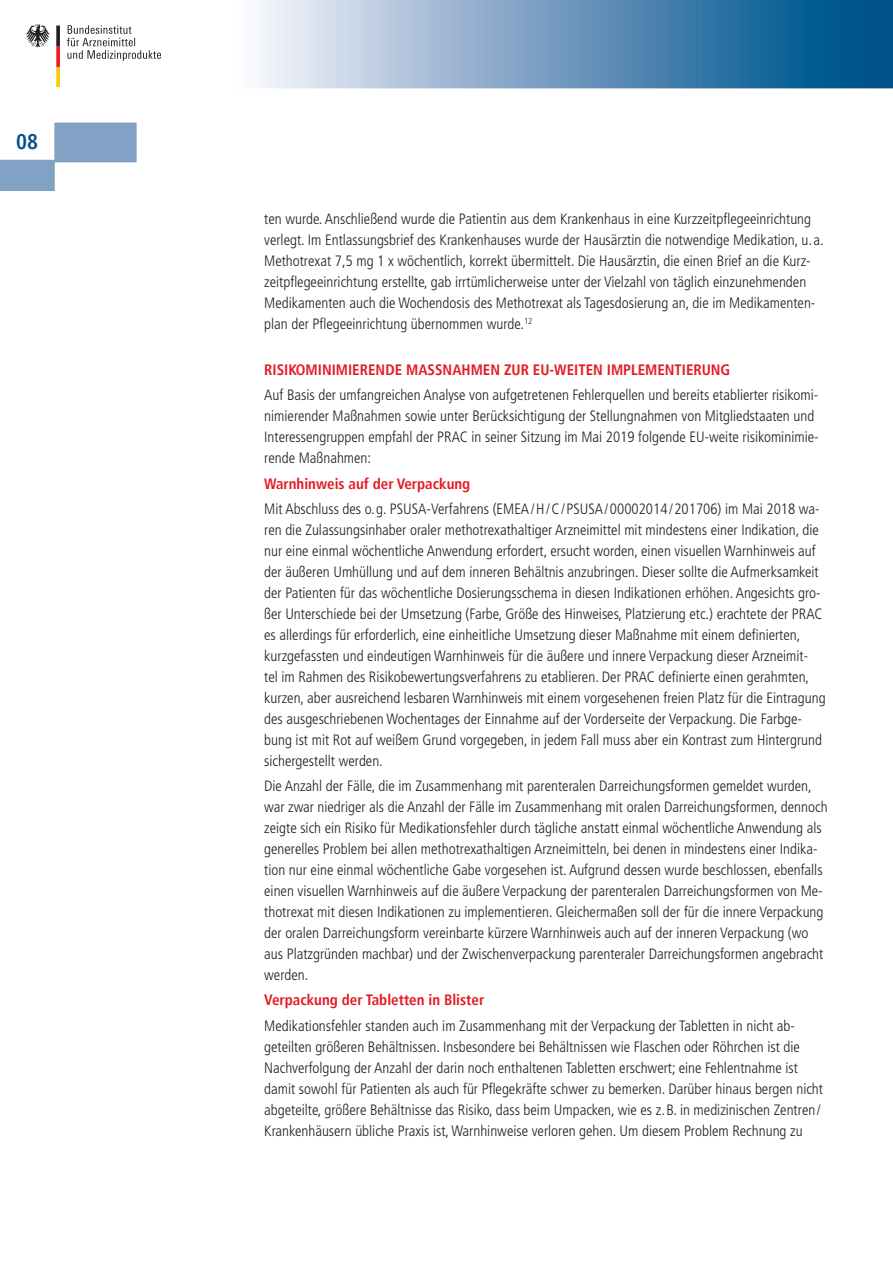
<style>
.page{position:relative;width:893px;height:1263px;background:#fff}
.page>*{position:absolute;margin:0;border:0;box-sizing:border-box;transform-origin:0 0}
.t1{font:700 condensed 21px "Frutiger";color:#005187}
.t2{font:300 condensed 15px/21px "Frutiger LT";color:#231f20}
.t3{font:700 condensed 15px "Frutiger";color:#e51a23}
</style>
<div class="page">
<svg style="left:160px;top:0;width:732px;height:88px"></svg>
<div style="left:54px;top:123px;width:83px;height:39px;background:#81a1c5;border:2px solid #81a1c5"></div>
<div style="left:0;top:160px;width:55px;height:31px;background:#81a1c5"></div>
<svg style="left:26px;top:24px;width:24px;height:23px"></svg>
<svg style="left:56px;top:25px;width:4px;height:62px"></svg>
<svg style="left:67px;top:25px;width:93px;height:36px"></svg>
<svg style="left:892px;top:0;width:1px;height:88px"></svg>
<h1 class="t1" style="left:16px;top:130px;width:23px">08</h1>
<p class="t2" style="left:264px;top:208px;width:561px">ten wurde. Anschließend wurde die Patientin aus dem Krankenhaus in eine Kurzzeitpflegeeinrichtung verlegt. Im Entlassungsbrief des Krankenhauses wurde der Hausärztin die notwendige Medikation, u.a.<br>Methotrexat 7,5 mg 1 x wöchentlich, korrekt übermittelt. Die Hausärztin, die einen Brief an die Kurz&shy;zeitpflegeeinrichtung erstellte, gab irrtümlicherweise unter der Vielzahl von täglich einzunehmenden Medikamenten auch die Wochendosis des Methotrexat als Tagesdosierung an, die im Medikamenten&shy;plan der Pflegeeinrichtung übernommen wurde.<sup>12</sup></p>
<p class="t3" style="left:264px;top:361px;width:467px">RISIKOMINIMIERENDE MASSNAHMEN ZUR EU-WEITEN IMPLEMENTIERUNG</p>
<p class="t2" style="left:264px;top:385px;width:556px">Auf Basis der umfangreichen Analyse von aufgetretenen Fehlerquellen und bereits etablierter risikomi&shy;nimierender Maßnahmen sowie unter Berücksichtigung der Stellungnahmen von Mitgliedstaaten und Interessengruppen empfahl der PRAC in seiner Sitzung im Mai 2019 folgende EU-weite risikominimie&shy;rende Maßnahmen:</p>
<p class="t3" style="left:264px;top:474px;width:208px">Warnhinweis auf der Verpackung</p>
<p class="t2" style="left:264px;top:498px;width:563px">Mit Abschluss des o.g. PSUSA-Verfahrens (EMEA/H/C/PSUSA/00002014/201706) im Mai 2018 wa&shy;ren die Zulassungsinhaber oraler methotrexathaltiger Arzneimittel mit mindestens einer Indikation, die nur eine einmal wöchentliche Anwendung erfordert, ersucht worden, einen visuellen Warnhinweis auf der äußeren Umhüllung und auf dem inneren Behältnis anzubringen. Dieser sollte die Aufmerksamkeit der Patienten für das wöchentliche Dosierungsschema in diesen Indikationen erhöhen. Angesichts gro&shy;ßer Unterschiede bei der Umsetzung (Farbe, Größe des Hinweises, Platzierung etc.) erachtete der PRAC es allerdings für erforderlich, eine einheitliche Umsetzung dieser Maßnahme mit einem definierten, kurzgefassten und eindeutigen Warnhinweis für die äußere und innere Verpackung dieser Arzneimit-<br>tel im Rahmen des Risikobewertungsverfahrens zu etablieren. Der PRAC definierte einen gerahmten, kurzen, aber ausreichend lesbaren Warnhinweis mit einem vorgesehenen freien Platz für die Eintragung des ausgeschriebenen Wochentages der Einnahme auf der Vorderseite der Verpackung. Die Farbge&shy;bung ist mit Rot auf weißem Grund vorgegeben, in jedem Fall muss aber ein Kontrast zum Hintergrund sichergestellt werden.</p>
<p class="t2" style="left:264px;top:776px;width:565px">Die Anzahl der Fälle, die im Zusammenhang mit parenteralen Darreichungsformen gemeldet wurden, war zwar niedriger als die Anzahl der Fälle im Zusammenhang mit oralen Darreichungsformen, dennoch zeigte sich ein Risiko für Medikationsfehler durch tägliche anstatt einmal wöchentliche Anwendung als generelles Problem bei allen methotrexathaltigen Arzneimitteln, bei denen in mindestens einer Indika&shy;tion nur eine einmal wöchentliche Gabe vorgesehen ist. Aufgrund dessen wurde beschlossen, ebenfalls einen visuellen Warnhinweis auf die äußere Verpackung der parenteralen Darreichungsformen von Me&shy;thotrexat mit diesen Indikationen zu implementieren. Gleichermaßen soll der für die innere Verpackung der oralen Darreichungsform vereinbarte kürzere Warnhinweis auch auf der inneren Verpackung (wo aus Platzgründen machbar) und der Zwischenverpackung parenteraler Darreichungsformen angebracht werden.</p>
<p class="t3" style="left:264px;top:991px;width:222px">Verpackung der Tabletten in Blister</p>
<p class="t2" style="left:264px;top:1015px;width:560px">Medikationsfehler standen auch im Zusammenhang mit der Verpackung der Tabletten in nicht ab&shy;geteilten größeren Behältnissen. Insbesondere bei Behältnissen wie Flaschen oder Röhrchen ist die Nachverfolgung der Anzahl der darin noch enthaltenen Tabletten erschwert; eine Fehlentnahme ist damit sowohl für Patienten als auch für Pflegekräfte schwer zu bemerken. Darüber hinaus bergen nicht abgeteilte, größere Behältnisse das Risiko, dass beim Umpacken, wie es z.B. in medizinischen Zentren/ Krankenhäusern übliche Praxis ist, Warnhinweise verloren gehen. Um diesem Problem Rechnung zu</p>
</div>
